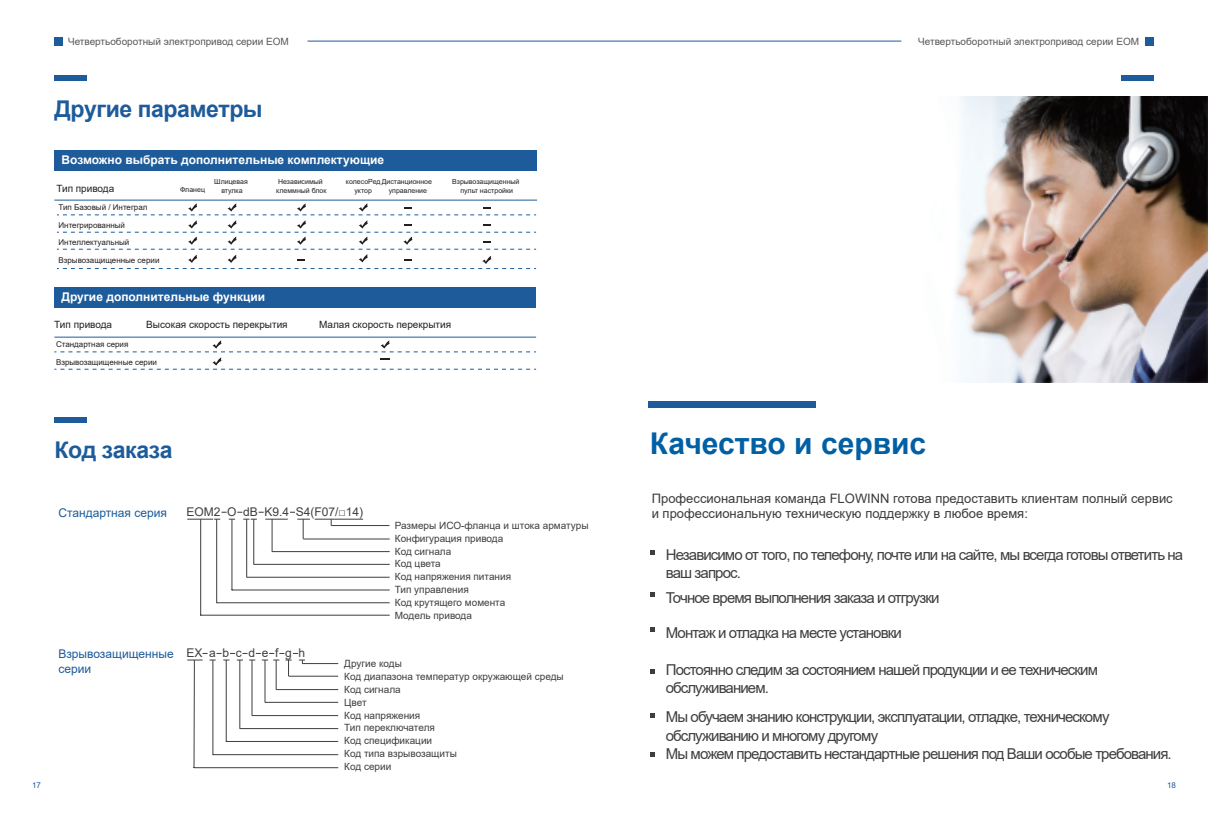
<style>
.page{position:relative;width:1208px;height:825px;background:#fff}
.page>*{position:absolute;margin:0;border:0;box-sizing:border-box;transform-origin:0 0}
.t1{font:700 30px "Arial";color:#015fa4}
.t2{font:700 23.1px "Arial";letter-spacing:-.02em;color:#1d5b9a}
.t3{font:15px/18.4px "Arial";letter-spacing:-.06em;color:#3e3e3f}
.t4{font:13px/15.6px "Arial";color:#3d3a3a}
.t5{font:700 12px "Arial";color:#fff}
.t6{font:12px/14.4px "Arial";color:#1d5b9a}
.t7{font:12px "Arial";color:#3e3e3f}
.t8{font:10px/12.8px "Arial";color:#3e3e3f}
.t9{font:10px "Arial";color:#57585a}
.t10{font:10px "Arial";color:#231f20}
.t11{font:8px "Arial";color:#231f20}
.t12{font:8px "Arial";color:#1d5b9a}
.t13{font:7px/8.4px "Arial";color:#231f20;text-align:center}
</style>
<div class="page">
<div style="left:1121px;top:75px;width:32px;height:6px;background:#1d5b9a"></div>
<div style="left:55px;top:37px;width:8px;height:9px;background:#1d5b9a"></div>
<div style="left:1144px;top:37px;width:9px;height:9px;background:#1d5b9a"></div>
<hr style="left:307px;top:41px;width:594px;height:1px;background:#1d5b9a">
<div style="left:55px;top:75px;width:32px;height:6px;background:#1d5b9a"></div>
<div style="left:55px;top:417px;width:32px;height:5px;background:#1d5b9a"></div>
<svg style="left:187px;top:519px;width:203px;height:97px"></svg>
<svg style="left:187px;top:653px;width:152px;height:116px"></svg>
<div style="left:54px;top:150px;width:483px;height:20px;background:#1d5b9a"></div>
<div style="left:55px;top:287px;width:481px;height:20px;background:#1d5b9a"></div>
<hr style="left:54px;top:337px;width:482px;height:1px;background:#1d5b9a">
<svg style="left:54px;top:340px;width:482px;height:30px"></svg>
<hr style="left:54px;top:200px;width:483px;height:1px;background:#1d5b9a">
<svg style="left:57px;top:203px;width:479px;height:66px"></svg>
<svg style="left:650px;top:551px;width:4px;height:4px"></svg>
<svg style="left:650px;top:592px;width:4px;height:4px"></svg>
<svg style="left:650px;top:627px;width:4px;height:4px"></svg>
<div style="left:648px;top:401px;width:168px;height:6px;background:#1d5b9a"></div>
<svg style="left:650px;top:669px;width:4px;height:5px"></svg>
<svg style="left:650px;top:713px;width:4px;height:5px"></svg>
<svg style="left:650px;top:753px;width:4px;height:4px"></svg>
<img style="left:955px;top:97px;width:253px;height:286px">
<p class="t9" style="left:68px;top:35px;width:222px">Четвертьоборотный электропривод серии EOM</p>
<p class="t9" style="left:918px;top:35px;width:222px">Четвертьоборотный электропривод серии EOM</p>
<h2 class="t2" style="left:55px;top:92px;width:210px">Другие параметры</h2>
<p class="t5" style="left:62px;top:152px;width:324px">Возможно выбрать дополнительные комплектующие</p>
<p class="t10" style="left:56px;top:181px;width:59px">Тип привода</p>
<p class="t11" style="left:58px;top:202px;width:91px">Тип Базовый / Интеграл</p>
<p class="t11" style="left:58px;top:219px;width:68px">Интегрированный</p>
<p class="t11" style="left:58px;top:237px;width:72px">Интеллектуальный</p>
<p class="t11" style="left:58px;top:255px;width:102px">Взрывозащищенные серии</p>
<p class="t13" style="left:180px;top:185px;width:26px">Фланец</p>
<p class="t13" style="left:214px;top:177px;width:35px">Шлицевая втулка</p>
<p class="t13" style="left:276px;top:177px;width:52px;text-align:left">Независимый клеммный блок</p>
<p class="t13" style="left:354px;top:177px;width:79px;text-align:left;text-indent:-8px">колесоРед Дистанционное уктор</p>
<p class="t13" style="left:389px;top:186px;width:40px">управление</p>
<p class="t13" style="left:452px;top:177px;width:69px">Взрывозащищенный пульт настройки</p>
<p class="t5" style="left:62px;top:288px;width:205px">Другие дополнительные функции</p>
<p class="t10" style="left:54px;top:317px;width:59px">Тип привода</p>
<p class="t11" style="left:56px;top:339px;width:74px">Стандартная серия</p>
<p class="t11" style="left:56px;top:356px;width:102px">Взрывозащищенные серии</p>
<p class="t10" style="left:146px;top:317px;width:143px">Высокая скорость перекрытия</p>
<p class="t10" style="left:319px;top:317px;width:134px">Малая скорость перекрытия</p>
<h2 class="t2" style="left:55px;top:434px;width:119px">Код заказа</h2>
<p class="t6" style="left:58px;top:506px;width:110px">Стандартная серия</p>
<p class="t6" style="left:58px;top:647px;width:117px">Взрывозащищенные серии</p>
<p class="t7" style="left:186px;top:503px;width:178px">EOM2 O dB K9.4 S4(F07/□14)</p>
<p class="t8" style="left:395px;top:519px;width:195px">Размеры ИСО-фланца и штока арматуры<br>Конфигурация привода<br>Код сигнала<br>Код цвета<br>Код напряжения питания<br>Тип управления<br>Код крутящего момента<br>Модель привода</p>
<p class="t7" style="left:186px;top:644px;width:120px">EX a b c d e f g h</p>
<p class="t8" style="left:344px;top:657px;width:221px">Другие коды<br>Код диапазона температур окружающей среды<br>Код сигнала<br>Цвет<br>Код напряжения<br>Тип переключателя<br>Код спецификации<br>Код типа взрывозащиты<br>Код серии</p>
<h1 class="t1" style="left:650px;top:422px;width:278px">Качество и сервис</h1>
<p class="t4" style="left:652px;top:490px;width:522px">Профессиональная команда FLOWINN готова предоставить клиентам полный сервис и профессиональную техническую поддержку в любое время:</p>
<p class="t3" style="left:666px;top:545px;width:519px">Независимо от того, по телефону, почте или на сайте, мы всегда готовы ответить на ваш запрос.</p>
<p class="t3" style="left:666px;top:589px;width:275px">Точное время выполнения заказа и отгрузки</p>
<p class="t3" style="left:666px;top:623px;width:237px">Монтаж и отладка на месте установки</p>
<p class="t3" style="left:666px;top:660px;width:434px">Постоянно следим за состоянием нашей продукции и ее техническим обслуживанием.</p>
<p class="t3" style="left:666px;top:707px;width:507px">Мы обучаем знанию конструкции, эксплуатации, отладке, техническому обслуживанию и многому другому<br>Мы можем предоставить нестандартные решения под Ваши особые требования.</p>
<p class="t12" style="left:32px;top:780px;width:10px">17</p>
<p class="t12" style="left:1167px;top:780px;width:10px">18</p>
</div>
